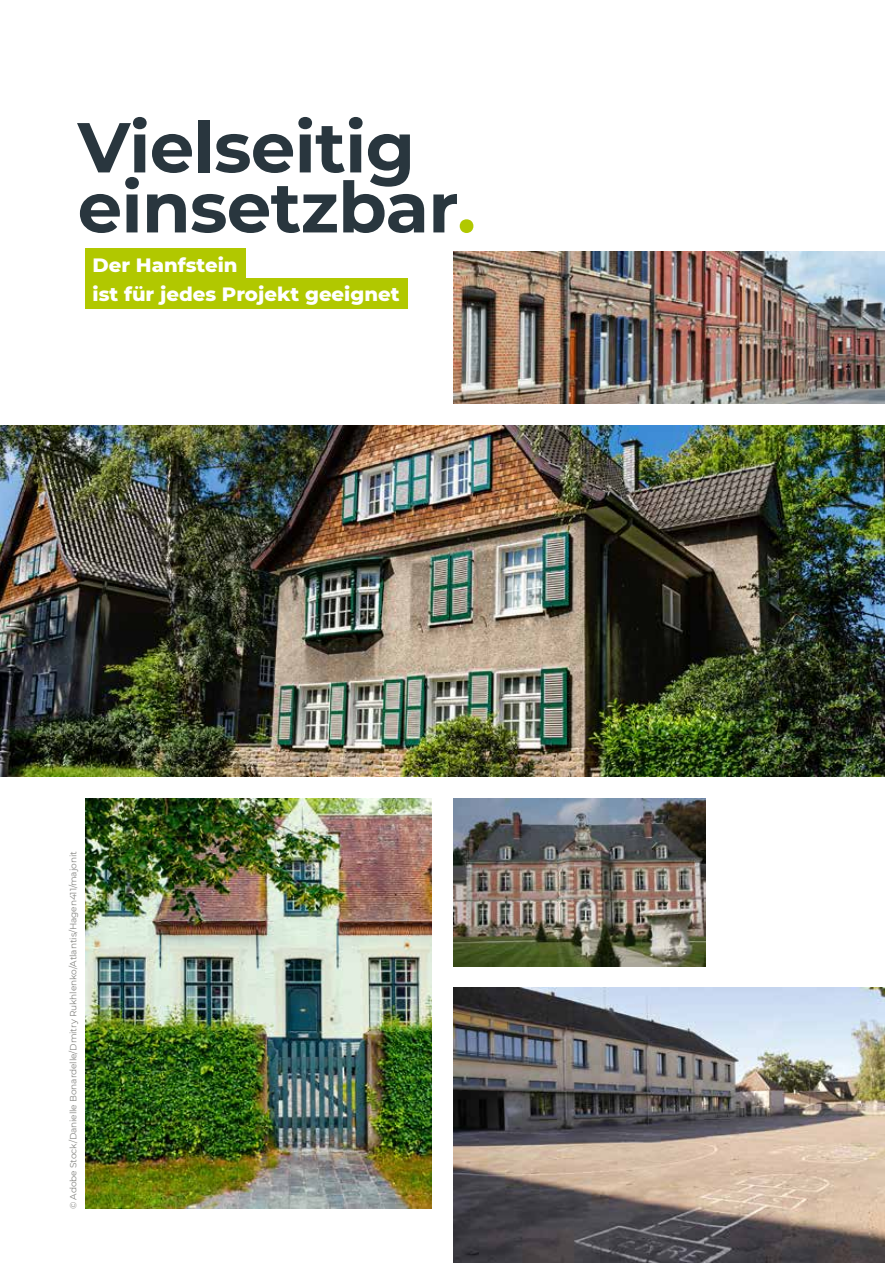
<style>
.page{position:relative;width:885px;height:1263px;background:#fff}
.page>*{position:absolute;margin:0;border:0;box-sizing:border-box;transform-origin:0 0}
.t1{font:700 70.5px/60px "Montserrat";letter-spacing:-.01em;color:#29363e}
.t2{font:800 19.65px/29.2px "Montserrat";color:#fff}
.t3{font:9px "Montserrat";letter-spacing:-.01em;color:#868683}
.s1{color:#b1c800}
</style>
<div class="page">
<img style="left:453px;top:988px;width:431px;height:275px">
<img style="left:85px;top:798px;width:347px;height:411px">
<img style="left:0;top:425px;width:884px;height:351px">
<img style="left:453px;top:798px;width:252px;height:169px">
<img style="left:453px;top:252px;width:431px;height:152px">
<div style="left:85px;top:249px;width:160px;height:30px;background:#b1c800"></div>
<div style="left:85px;top:278px;width:322px;height:30px;background:#b1c800"></div>
<h1 class="t1" style="left:78px;top:114px;width:399px">Vielseitig einsetzbar<span class="s1">.</span></h1>
<h2 class="t2" style="left:92px;top:249px;width:308px">Der Hanfstein<br>ist für jedes Projekt geeignet</h2>
<p class="t3" style="left:67px;top:1209px;width:359px;rotate:-90deg">© Adobe Stock/Danielle Bonardelle/Dmitry Rukhlenko/Atlantis/Hagen411/majonit</p>
</div>
